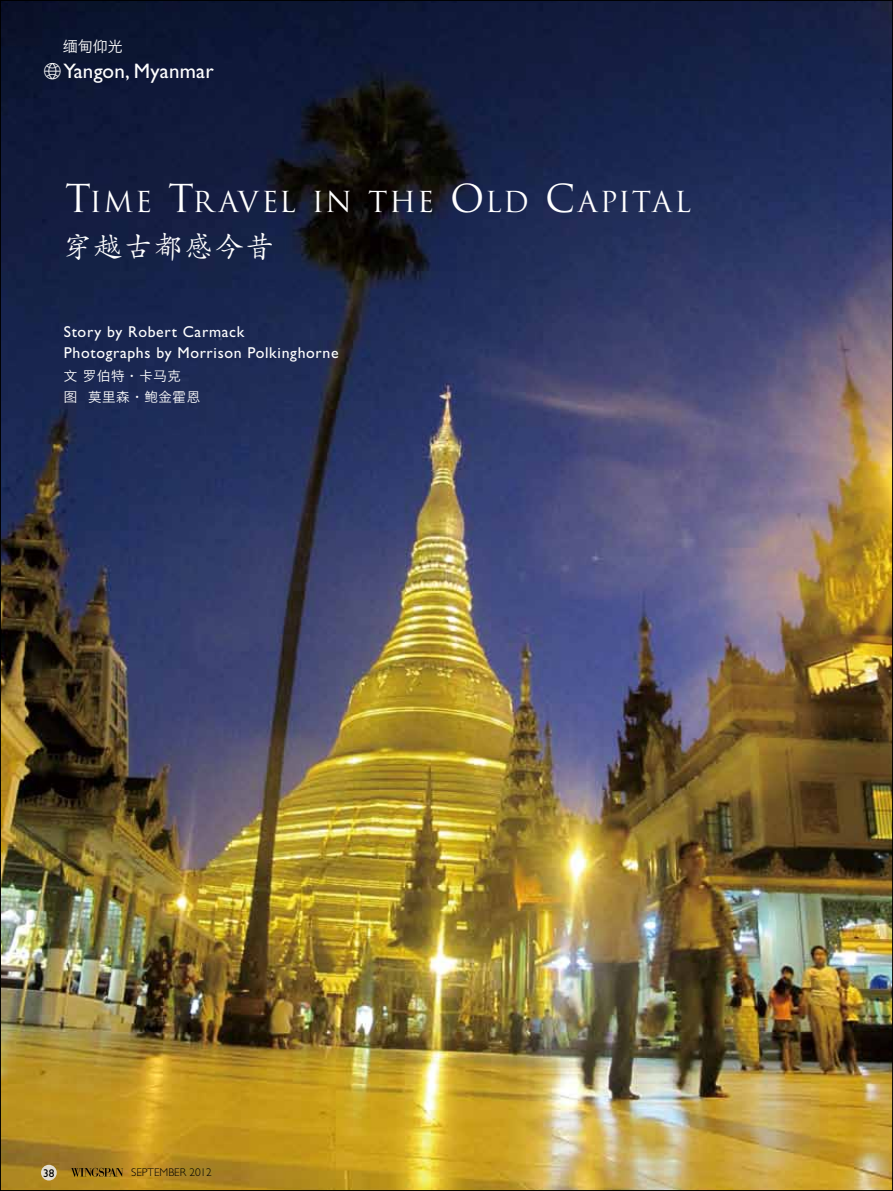
<style>
.page{position:relative;width:893px;height:1191px;background:#fff}
.page>*{position:absolute;margin:0;border:0;box-sizing:border-box;transform-origin:0 0}
.t1{font:28.5px "SIL Kai Reg Jian";letter-spacing:.065em;color:#fff}
.t2{font:28.2px "Trajan";letter-spacing:.05em;color:#fff}
.t3{font:21px "Gill Sans";letter-spacing:.01em;color:#fff}
.t4{font:15.75px/21px "Gill Sans";letter-spacing:.045em;color:#fff}
.t5{font:15px "Hiragino Sans GB W3";color:#fff}
.t6{font:13.5px/21px "Hiragino Sans GB W3";letter-spacing:.045em;color:#fff}
.t7{font:300 11.25px "Gill Sans";color:#000}
.t8{font:11.25px "Gill Sans";color:#000}
.s1{font-family:"L Decoration Pi Two";font-size:18px}
.s2{font-size:37.5px}
</style>
<div class="page">
<img style="left:0;top:0;width:892px;height:1191px">
<hr style="left:892px;top:0;width:1px;height:1191px;background:#000">
<div style="left:41px;top:1164px;width:16px;height:16px;background:#e3ded2;border-radius:50%"></div>
<svg style="left:71px;top:1167px;width:52px;height:9px"></svg>
<p class="t5" style="left:63px;top:37px;width:61px">缅甸仰光</p>
<h3 class="t3" style="left:43px;top:59px;width:172px"><span class="s1">i</span>Yangon, Myanmar</h3>
<h2 class="t2" style="left:65px;top:184px;width:627px"><span class="s2">T</span>IME <span class="s2">T</span>R AVEL IN THE <span class="s2">O</span>LD <span class="s2">C</span>APITAL</h2>
<h1 class="t1" style="left:64px;top:227px;width:212px">穿越古都感今昔</h1>
<p class="t4" style="left:64px;top:321px;width:276px">Story by Robert Carmack<br>Photographs by Morrison Polkinghorne</p>
<p class="t6" style="left:64px;top:365px;width:138px">文 罗伯特·卡马克<br>图 莫里森·鲍金霍恩</p>
<p class="t8" style="left:43px;top:1166px;width:13px">38</p>
<p class="t7" style="left:131px;top:1166px;width:82px">SEPTEMBER 2012</p>
</div>
